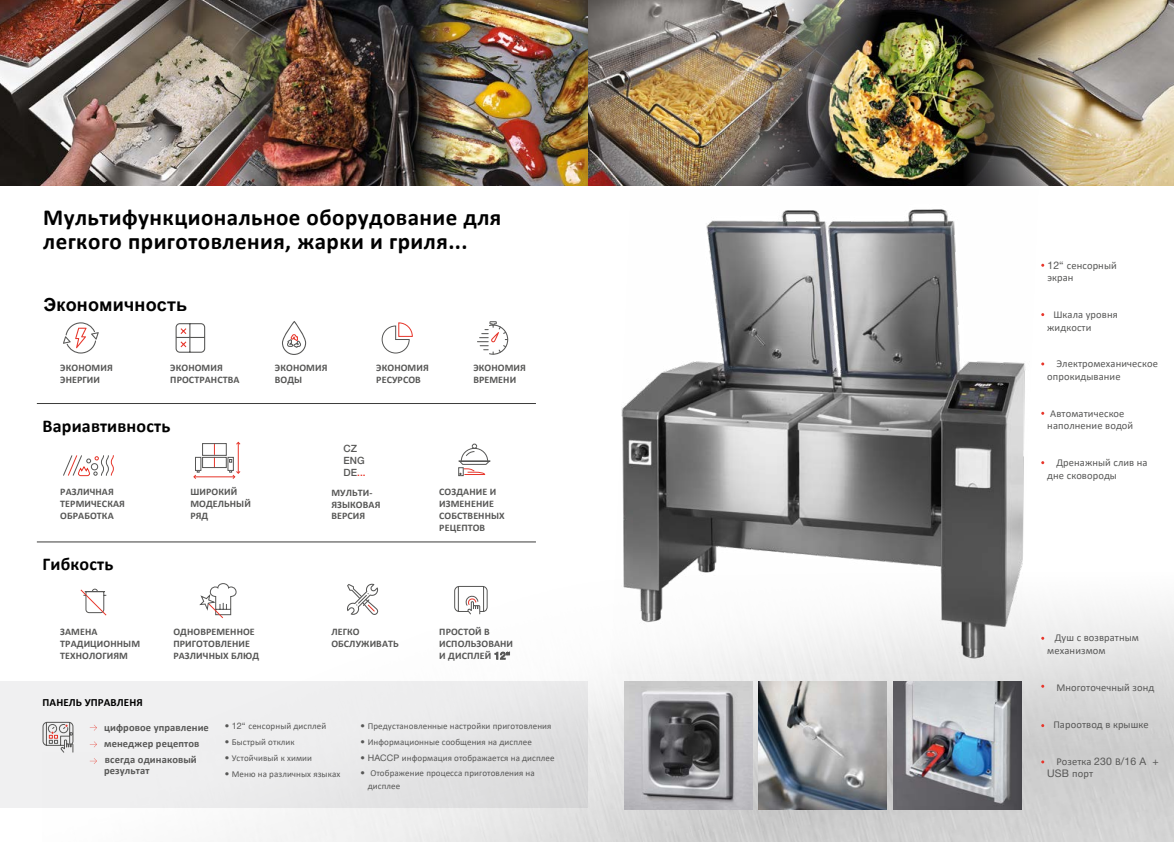
<style>
.page{position:relative;width:1174px;height:842px;background:#fff}
.page>*{position:absolute;margin:0;border:0;box-sizing:border-box;transform-origin:0 0}
.t1{font:700 23px/24.2px "Calibri";letter-spacing:.02em;color:#000}
.t2{font:700 18px "Calibri";letter-spacing:.01em;color:#000}
.t3{font:700 18px "Arial";letter-spacing:.01em;color:#000}
.t4{font:700 11px "Calibri";letter-spacing:.01em;color:#000}
.t5{font:10.5px/12.6px "Calibri";letter-spacing:.01em;color:#575756}
.t6{font:700 10.5px/16.4px "Calibri";letter-spacing:.01em;color:#575756}
.t7{font:700 10px/12px "Calibri";letter-spacing:.01em;color:#575756}
.t8{font:500 10px/12px "Helvetica Neue CE";letter-spacing:.01em;color:#575756}
.t9{font:9px/13px "Calibri";letter-spacing:.01em;color:#575756}
.s1{color:#e7362b}
.s2{font-family:"Helvetica Neue CE";font-weight:500}
.s3{font-family:"Helvetica Neue CE"}
</style>
<div class="page">
<img style="left:43px;top:411px;width:1131px;height:431px">
<div style="left:0;top:681px;width:587px;height:127px;background:linear-gradient(to right,#f4f4f5,#e1e1e2)"></div>
<hr style="left:37px;top:403px;width:499px;height:1px;background:#3c3c3b">
<hr style="left:37px;top:542px;width:499px;height:1px;background:#3c3c3b">
<img style="left:461px;top:0;width:239px;height:186px">
<img style="left:700px;top:0;width:234px;height:186px">
<img style="left:461px;top:0;width:126px;height:185px">
<img style="left:324px;top:0;width:137px;height:186px">
<img style="left:300px;top:0;width:24px;height:186px">
<img style="left:0;top:0;width:300px;height:186px">
<img style="left:934px;top:0;width:240px;height:186px">
<img style="left:610px;top:209px;width:429px;height:466px">
<svg style="left:90px;top:725px;width:7px;height:6px"></svg>
<svg style="left:90px;top:741px;width:7px;height:6px"></svg>
<svg style="left:90px;top:758px;width:7px;height:6px"></svg>
<svg style="left:63px;top:322px;width:36px;height:32px"></svg>
<svg style="left:282px;top:321px;width:24px;height:34px"></svg>
<svg style="left:477px;top:321px;width:31px;height:34px"></svg>
<svg style="left:346px;top:583px;width:32px;height:32px"></svg>
<svg style="left:42px;top:721px;width:32px;height:33px"></svg>
<svg style="left:175px;top:323px;width:31px;height:30px"></svg>
<svg style="left:381px;top:322px;width:32px;height:32px"></svg>
<div style="left:195px;top:457px;width:6px;height:14px;border:1px solid #575756"></div>
<svg style="left:214px;top:445px;width:1px;height:21px"></svg>
<div style="left:227px;top:457px;width:7px;height:14px;border:1px solid #575756"></div>
<svg style="left:229px;top:459px;width:3px;height:4px"></svg>
<div style="left:202px;top:457px;width:25px;height:11px;border:1px solid #575756"></div>
<div style="left:202px;top:443px;width:25px;height:13px;border:1px solid #575756"></div>
<svg style="left:192px;top:470px;width:8px;height:10px"></svg>
<hr style="left:194px;top:476px;width:40px;height:1px;background:#e7362b">
<svg style="left:229px;top:470px;width:12px;height:10px"></svg>
<svg style="left:235px;top:441px;width:6px;height:5px"></svg>
<hr style="left:238px;top:443px;width:1px;height:30px;background:#e7362b">
<div style="left:458px;top:467px;width:6px;height:9px;border:1px solid #575756"></div>
<svg style="left:457px;top:443px;width:34px;height:32px"></svg>
<svg style="left:79px;top:588px;width:29px;height:29px"></svg>
<svg style="left:62px;top:454px;width:52px;height:23px"></svg>
<svg style="left:454px;top:586px;width:34px;height:29px"></svg>
<svg style="left:198px;top:583px;width:39px;height:36px"></svg>
<img style="left:758px;top:681px;width:128px;height:128px">
<img style="left:625px;top:681px;width:127px;height:128px">
<img style="left:893px;top:681px;width:128px;height:128px">
<p class="t1" style="left:43px;top:205px;width:460px">Мультифункциональное оборудование для легкого приготовления, жарки и гриля...</p>
<h2 class="t3" style="left:44px;top:292px;width:145px">Экономичность</h2>
<p class="t7" style="left:60px;top:362px;width:54px;line-height:11.5px">ЭКОНОМИЯ<br>ЭНЕРГИИ</p>
<p class="t7" style="left:170px;top:361px;width:71px">ЭКОНОМИЯ<br>ПРОСТРАНСТВА</p>
<p class="t2" style="left:43px;top:414px;width:129px">Вариавтивность</p>
<p class="t7" style="left:275px;top:362px;width:54px;line-height:11.5px">ЭКОНОМИЯ<br>ВОДЫ</p>
<p class="t7" style="left:473px;top:362px;width:54px;line-height:11.5px">ЭКОНОМИЯ<br>ВРЕМЕНИ</p>
<p class="t7" style="left:376px;top:362px;width:54px;line-height:11.5px">ЭКОНОМИЯ<br>РЕСУРСОВ</p>
<p class="t8" style="left:343px;top:444px;width:24px">CZ<br>ENG<br>DE<span class="s1">...</span></p>
<p class="t7" style="left:60px;top:486px;width:66px">РАЗЛИЧНАЯ<br>ТЕРМИЧЕСКАЯ<br>ОБРАБОТКА</p>
<p class="t2" style="left:43px;top:551px;width:72px">Гибкость</p>
<p class="t7" style="left:190px;top:486px;width:62px">ШИРОКИЙ<br>МОДЕЛЬНЫЙ<br>РЯД</p>
<p class="t7" style="left:331px;top:486px;width:51px">МУЛЬТИ-<br>ЯЗЫКОВАЯ<br>ВЕРСИЯ</p>
<p class="t7" style="left:439px;top:486px;width:67px">СОЗДАНИЕ И<br>ИЗМЕНЕНИЕ<br>СОБСТВЕННЫХ<br>РЕЦЕПТОВ</p>
<p class="t7" style="left:60px;top:625px;width:81px">ЗАМЕНА<br>ТРАДИЦИОННЫМ<br>ТЕХНОЛОГИЯМ</p>
<p class="t7" style="left:439px;top:625px;width:75px">ПРОСТОЙ В<br>ИСПОЛЬЗОВАНИ<br>И ДИСПЛЕЙ <span class="s2">12“</span></p>
<p class="t7" style="left:173px;top:625px;width:87px">ОДНОВРЕМЕННОЕ<br>ПРИГОТОВЛЕНИЕ<br>РАЗЛИЧНЫХ БЛЮД</p>
<p class="t7" style="left:331px;top:625px;width:69px">ЛЕГКО<br>ОБСЛУЖИВАТЬ</p>
<p class="t4" style="left:43px;top:695px;width:102px">ПАНЕЛЬ УПРАВЛЕНЯ</p>
<p class="t6" style="left:104px;top:719px;width:106px">цифровое управление менеджер рецептов всегда одинаковый</p>
<p class="t6" style="left:104px;top:762px;width:47px">результат</p>
<p class="t9" style="left:225px;top:719px;width:103px"><span class="s3">• 12“</span> сенсорный дисплей</p>
<p class="t9" style="left:225px;top:735px;width:72px"><span class="s3">•</span> Быстрый отклик</p>
<p class="t9" style="left:225px;top:751px;width:89px"><span class="s3">•</span> Устойчивый к химии</p>
<p class="t9" style="left:225px;top:767px;width:117px"><span class="s3">•</span> Меню на различных языках</p>
<p class="t9" style="left:361px;top:719px;width:192px"><span class="s3">•</span> Предустановленные настройки приготовления</p>
<p class="t9" style="left:361px;top:735px;width:173px"><span class="s3">•</span> Информационные сообщения на дисплее</p>
<p class="t9" style="left:361px;top:751px;width:195px"><span class="s3">• HACCP</span> информация отображается на дисплее</p>
<p class="t9" style="left:368px;top:766px;width:169px;text-indent:-7px"><span class="s3">•</span> Отображение процесса приготовления на дисплее</p>
<p class="t5" style="left:1047px;top:259px;width:71px;line-height:12.1px"><span class="s3">12“</span> сенсорный экран</p>
<p class="t5" style="left:1047px;top:308px;width:72px;text-indent:6px">Шкала уровня жидкости</p>
<p class="t5" style="left:1047px;top:357px;width:112px;text-indent:9px">Электромеханическое опрокидывание</p>
<p class="t5" style="left:1047px;top:407px;width:87px">Автоматическое наполнение водой</p>
<p class="t5" style="left:1047px;top:456px;width:102px;text-indent:9px">Дренажный слив на дне сковороды</p>
<p class="t5" style="left:1047px;top:631px;width:93px;line-height:13.1px;text-indent:7px">Душ с возвратным механизмом</p>
<p class="t5" style="left:1056px;top:681px;width:99px">Многоточечный зонд</p>
<p class="t5" style="left:1053px;top:718px;width:97px">Пароотвод в крышке</p>
<p class="t5" style="left:1047px;top:755px;width:113px;text-indent:9px">Розетка <span class="s3">230</span> В<span class="s3">/16 A +<br>USB</span> порт</p>
</div>
